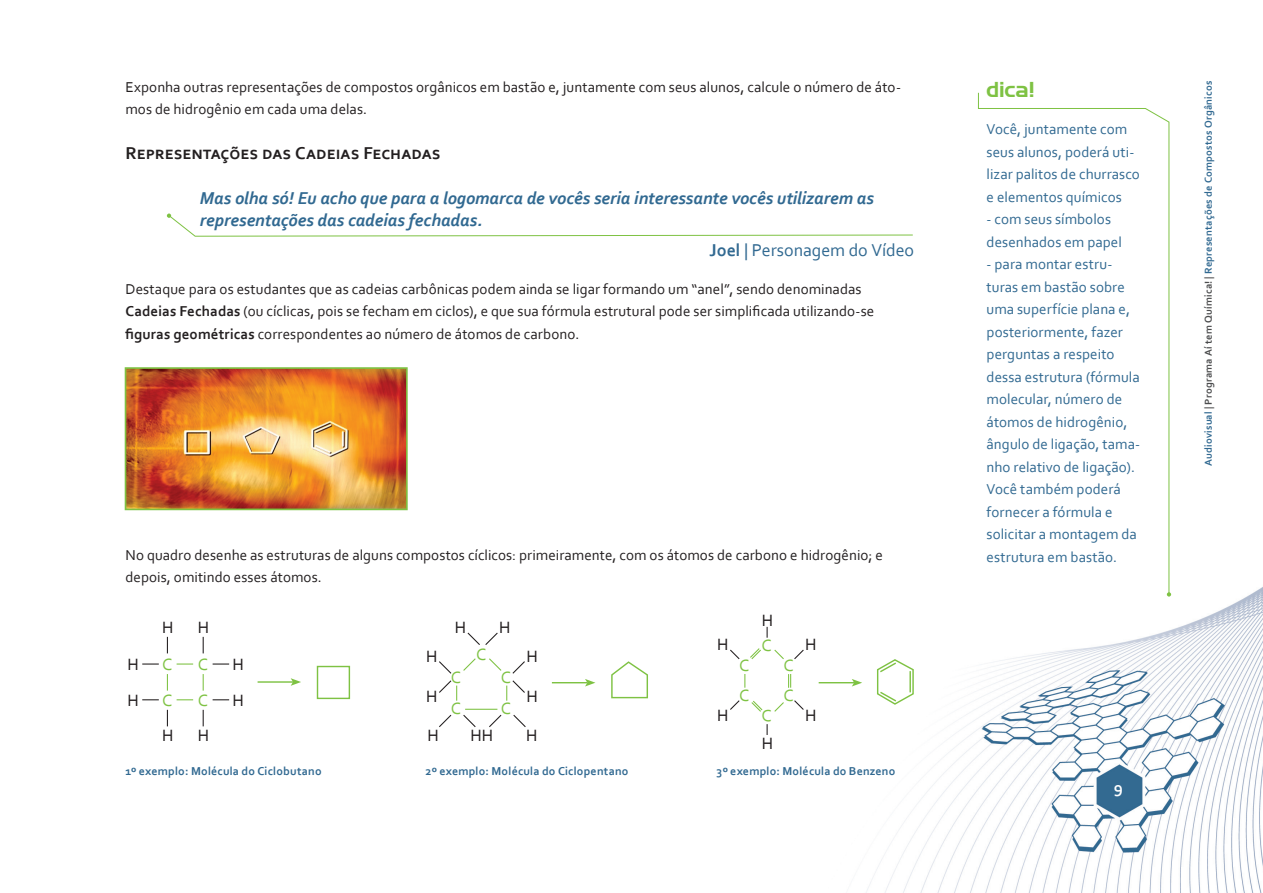
<style>
.page{position:relative;width:1263px;height:893px;background:#fff}
.page>*{position:absolute;margin:0;border:0;box-sizing:border-box;transform-origin:0 0}
.t1{font:21px "Handel Gothic BT";color:#7ec243}
.t2{font:italic 700 18px/22.5px "Corbel";letter-spacing:-.005em;color:#316991}
.t3{font:700 18px "Corbel";letter-spacing:.01em;color:#231f20}
.t4{font:18px "Corbel";letter-spacing:-.005em;color:#316991}
.t5{font:17.1px "Corbel";color:#231f20}
.t6{font:17.1px "Corbel";color:#7ec243}
.t7{font:700 16.5px "Corbel";color:#fff}
.t8{font:15px/22.5px "Corbel";letter-spacing:.005em;color:#231f20}
.t9{font:15px/22.5px "Corbel";letter-spacing:.005em;color:#316991}
.t10{font:700 12px "Corbel";letter-spacing:.015em;color:#316991}
.t11{font:700 10.5px "Corbel";letter-spacing:.02em;color:#316991}
.s1{font-weight:700}
.s2{color:#4b4c4d}
</style>
<div class="page">
<img style="left:826px;top:587px;width:437px;height:306px">
<svg style="left:167px;top:214px;width:746px;height:23px"></svg>
<svg style="left:978px;top:92px;width:192px;height:503px"></svg>
<svg style="left:1167px;top:592px;width:4px;height:5px"></svg>
<img style="left:128px;top:370px;width:277px;height:137px">
<div style="left:125px;top:367px;width:283px;height:143px;border:2px solid #7ec243"></div>
<svg style="left:167px;top:637px;width:1px;height:16px"></svg>
<svg style="left:142px;top:663px;width:17px;height:2px"></svg>
<svg style="left:167px;top:674px;width:1px;height:17px"></svg>
<svg style="left:203px;top:637px;width:1px;height:16px"></svg>
<svg style="left:177px;top:663px;width:16px;height:2px"></svg>
<svg style="left:203px;top:674px;width:1px;height:17px"></svg>
<svg style="left:203px;top:710px;width:1px;height:16px"></svg>
<svg style="left:167px;top:710px;width:1px;height:16px"></svg>
<svg style="left:142px;top:699px;width:17px;height:1px"></svg>
<svg style="left:177px;top:699px;width:16px;height:1px"></svg>
<hr style="left:258px;top:681px;width:35px;height:2px;background:#7ec243">
<svg style="left:291px;top:678px;width:10px;height:8px"></svg>
<div style="left:317px;top:666px;width:33px;height:33px;border:1px solid #7ec243"></div>
<svg style="left:439px;top:714px;width:13px;height:13px"></svg>
<svg style="left:463px;top:715px;width:13px;height:12px"></svg>
<hr style="left:465px;top:709px;width:32px;height:1px;background:#7ec243">
<svg style="left:489px;top:714px;width:13px;height:13px"></svg>
<svg style="left:513px;top:714px;width:13px;height:13px"></svg>
<hr style="left:552px;top:682px;width:35px;height:1px;background:#7ec243">
<svg style="left:585px;top:679px;width:10px;height:7px"></svg>
<svg style="left:611px;top:661px;width:37px;height:38px"></svg>
<svg style="left:744px;top:674px;width:1px;height:14px"></svg>
<svg style="left:730px;top:649px;width:10px;height:11px"></svg>
<svg style="left:774px;top:649px;width:10px;height:11px"></svg>
<svg style="left:730px;top:700px;width:10px;height:10px"></svg>
<hr style="left:819px;top:682px;width:35px;height:1px;background:#7ec243">
<svg style="left:852px;top:679px;width:10px;height:7px"></svg>
<svg style="left:766px;top:627px;width:2px;height:11px"></svg>
<svg style="left:750px;top:648px;width:11px;height:12px"></svg>
<svg style="left:788px;top:674px;width:3px;height:14px"></svg>
<svg style="left:876px;top:658px;width:38px;height:48px"></svg>
<hr style="left:909px;top:671px;width:2px;height:21px;background:#7ec243">
<svg style="left:213px;top:663px;width:17px;height:2px"></svg>
<svg style="left:213px;top:699px;width:17px;height:2px"></svg>
<svg style="left:439px;top:632px;width:86px;height:69px"></svg>
<svg style="left:751px;top:700px;width:33px;height:35px"></svg>
<svg style="left:794px;top:700px;width:10px;height:10px"></svg>
<svg style="left:794px;top:649px;width:10px;height:10px"></svg>
<p class="t8" style="left:125px;top:75px;width:777px">Exponha outras representações de compostos orgânicos em bastão e, juntamente com seus alunos, calcule o número de áto&shy;mos de hidrogênio em cada uma delas.</p>
<p class="t3" style="left:125px;top:141px;width:317px">Representações das Cadeias Fechadas</p>
<p class="t2" style="left:200px;top:186px;width:675px">Mas olha só! Eu acho que para a logomarca de vocês seria interessante vocês utilizarem as representações das cadeias fechadas.</p>
<p class="t4" style="left:709px;top:239px;width:206px"><span class="s1">Joel</span> | Personagem do Vídeo</p>
<p class="t8" style="left:125px;top:277px;width:750px">Destaque para os estudantes que as cadeias carbônicas podem ainda se ligar formando um “anel”, sendo denominadas<br><span class="s1">Cadeias Fechadas</span> (ou cíclicas, pois se fecham em ciclos), e que sua fórmula estrutural pode ser simplificada utilizando-se <span class="s1">figuras geométricas</span> correspondentes ao número de átomos de carbono.</p>
<h1 class="t1" style="left:986px;top:77px;width:50px">dica!</h1>
<p class="t9" style="left:986px;top:118px;width:155px">Você, juntamente com seus alunos, poderá uti&shy;lizar palitos de churrasco e elementos químicos</p>
<p class="t9" style="left:986px;top:208px;width:137px">- com seus símbolos desenhados em papel</p>
<p class="t9" style="left:986px;top:253px;width:155px">- para montar estru&shy;turas em bastão sobre uma superfície plana e, posteriormente, fazer perguntas a respeito dessa estrutura (fórmula molecular, número de átomos de hidrogênio, ângulo de ligação, tama&shy;nho relativo de ligação).<br>Você também poderá fornecer a fórmula e solicitar a montagem da</p>
<p class="t8" style="left:125px;top:543px;width:759px">No quadro desenhe as estruturas de alguns compostos cíclicos: primeiramente, com os átomos de carbono e hidrogênio; e</p>
<p class="t9" style="left:986px;top:545px;width:132px">estrutura em bastão.</p>
<p class="t8" style="left:125px;top:566px;width:198px">depois, omitindo esses átomos.</p>
<p class="t5" style="left:162px;top:616px;width:13px">H</p>
<p class="t5" style="left:128px;top:654px;width:13px">H</p>
<p class="t6" style="left:162px;top:654px;width:12px">C</p>
<p class="t5" style="left:762px;top:609px;width:13px">H</p>
<p class="t5" style="left:198px;top:616px;width:13px">H</p>
<p class="t6" style="left:198px;top:654px;width:12px">C</p>
<p class="t5" style="left:455px;top:617px;width:13px">H</p>
<p class="t5" style="left:499px;top:617px;width:13px">H</p>
<p class="t5" style="left:717px;top:634px;width:13px">H</p>
<p class="t6" style="left:761px;top:635px;width:12px">C</p>
<p class="t6" style="left:476px;top:643px;width:12px">C</p>
<p class="t5" style="left:426px;top:646px;width:13px">H</p>
<p class="t6" style="left:739px;top:655px;width:12px">C</p>
<p class="t6" style="left:783px;top:655px;width:12px">C</p>
<p class="t6" style="left:451px;top:666px;width:12px">C</p>
<p class="t6" style="left:501px;top:666px;width:12px">C</p>
<p class="t5" style="left:128px;top:689px;width:13px">H</p>
<p class="t6" style="left:162px;top:689px;width:12px">C</p>
<p class="t6" style="left:198px;top:689px;width:12px">C</p>
<p class="t5" style="left:162px;top:725px;width:13px">H</p>
<p class="t5" style="left:198px;top:725px;width:13px">H</p>
<p class="t5" style="left:426px;top:686px;width:13px">H</p>
<p class="t6" style="left:451px;top:698px;width:12px">C</p>
<p class="t6" style="left:501px;top:698px;width:12px">C</p>
<p class="t5" style="left:717px;top:704px;width:13px">H</p>
<p class="t6" style="left:739px;top:685px;width:12px">C</p>
<p class="t6" style="left:783px;top:685px;width:12px">C</p>
<p class="t5" style="left:427px;top:724px;width:13px">H</p>
<p class="t5" style="left:470px;top:724px;width:24px">HH</p>
<p class="t5" style="left:526px;top:724px;width:13px">H</p>
<p class="t5" style="left:762px;top:732px;width:13px">H</p>
<p class="t10" style="left:125px;top:764px;width:198px">1º exemplo: Molécula do Ciclobutano</p>
<p class="t10" style="left:425px;top:764px;width:205px">2º exemplo: Molécula do Ciclopentano</p>
<p class="t10" style="left:716px;top:764px;width:180px">3º exemplo: Molécula do Benzeno</p>
<p class="t7" style="left:1114px;top:777px;width:11px">9</p>
<p class="t11" style="left:1202px;top:466px;width:387px;rotate:-90deg">Audiovisual <span class="s2">| Programa Aí tem Química! |</span> Representações de Compostos Orgânicos</p>
</div>
